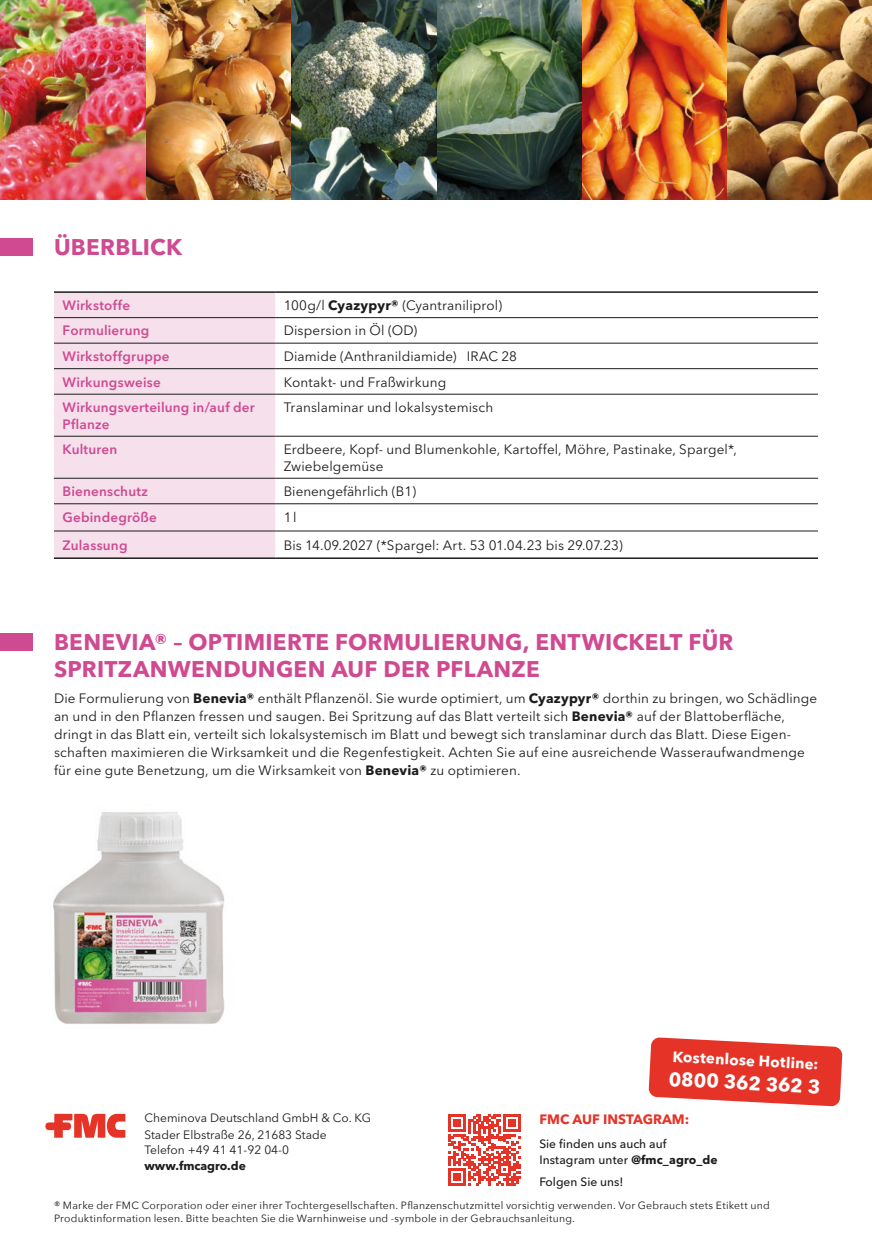
<style>
.page{position:relative;width:872px;height:1242px;background:#fff}
.page>*{position:absolute;margin:0;border:0;box-sizing:border-box;transform-origin:0 0}
.t1{font:700 22.5px/27px "Avenir Next LT Pro";letter-spacing:.015em;color:#cf4a91}
.t2{font:700 19.5px "Avenir Next LT Pro";color:#fff}
.t3{font:700 15px "Avenir Next LT Pro";color:#fff}
.t4{font:13.5px/18px "Avenir Next LT Pro";letter-spacing:.01em;color:#1c1c1b}
.t5{font:600 13.5px/16.5px "Avenir Next LT Pro";letter-spacing:.015em;color:#cf4a91}
.t6{font:700 13.5px "Avenir Next LT Pro";color:#e53328}
.t7{font:12px/16.5px "Avenir Next LT Pro";color:#1c1c1b}
.t8{font:500 12px/16.5px "Avenir Next LT Pro";color:#1c1c1b}
.t9{font:700 12px "Avenir Next LT Pro";color:#1c1c1b}
.t10{font:10.5px/12.6px "Avenir Next";letter-spacing:.02em;color:#1c1c1b}
.s1{font-weight:700}
</style>
<div class="page">
<svg style="left:648px;top:1037px;width:194px;height:69px;background:#e85248"></svg>
<svg style="left:448px;top:1114px;width:73px;height:72px"></svg>
<svg style="left:45px;top:1113px;width:80px;height:24px"></svg>
<img style="left:0;top:0;width:872px;height:200px">
<div style="left:54px;top:293px;width:221px;height:264px;background:#f5e0ec"></div>
<hr style="left:54px;top:317px;width:221px;height:1px;background:#1c1c1b">
<hr style="left:275px;top:317px;width:543px;height:1px;background:#1c1c1b">
<hr style="left:54px;top:343px;width:221px;height:1px;background:#1c1c1b">
<hr style="left:275px;top:343px;width:543px;height:1px;background:#1c1c1b">
<hr style="left:54px;top:368px;width:221px;height:1px;background:#1c1c1b">
<hr style="left:275px;top:368px;width:543px;height:1px;background:#1c1c1b">
<hr style="left:54px;top:394px;width:221px;height:1px;background:#1c1c1b">
<hr style="left:275px;top:394px;width:543px;height:1px;background:#1c1c1b">
<hr style="left:54px;top:436px;width:221px;height:1px;background:#1c1c1b">
<hr style="left:275px;top:436px;width:543px;height:1px;background:#1c1c1b">
<hr style="left:54px;top:478px;width:221px;height:1px;background:#1c1c1b">
<hr style="left:275px;top:478px;width:543px;height:1px;background:#1c1c1b">
<hr style="left:54px;top:503px;width:221px;height:1px;background:#1c1c1b">
<hr style="left:275px;top:503px;width:543px;height:1px;background:#1c1c1b">
<hr style="left:54px;top:530px;width:221px;height:1px;background:#1c1c1b">
<hr style="left:275px;top:530px;width:543px;height:1px;background:#1c1c1b">
<hr style="left:54px;top:291px;width:221px;height:2px;background:#1c1c1b">
<hr style="left:275px;top:291px;width:543px;height:2px;background:#1c1c1b">
<hr style="left:54px;top:557px;width:221px;height:2px;background:#1c1c1b">
<hr style="left:275px;top:557px;width:543px;height:2px;background:#1c1c1b">
<div style="left:0;top:634px;width:33px;height:17px;background:#cf4a91"></div>
<div style="left:0;top:238px;width:33px;height:17px;background:#cf4a91"></div>
<img style="left:53px;top:812px;width:172px;height:212px">
<h1 class="t1" style="left:54px;top:234px;width:129px">ÜBERBLICK</h1>
<p class="t5" style="left:63px;top:297px;width:69px">Wirkstoffe</p>
<p class="t4" style="left:284px;top:296px;width:220px">100g/l <span class="s1">Cyazypyr®</span> (Cyantraniliprol)</p>
<p class="t5" style="left:63px;top:322px;width:88px">Formulierung</p>
<p class="t4" style="left:284px;top:322px;width:135px">Dispersion in Öl (OD)</p>
<p class="t5" style="left:63px;top:348px;width:109px">Wirkstoffgruppe</p>
<p class="t4" style="left:284px;top:347px;width:235px">Diamide (Anthranildiamide) IRAC 28</p>
<p class="t5" style="left:63px;top:373px;width:100px">Wirkungsweise</p>
<p class="t4" style="left:284px;top:373px;width:164px">Kontakt- und Fraßwirkung</p>
<p class="t5" style="left:63px;top:399px;width:194px">Wirkungsverteilung in/auf der<br>Pflanze</p>
<p class="t4" style="left:284px;top:398px;width:211px">Translaminar und lokalsystemisch</p>
<p class="t5" style="left:63px;top:441px;width:56px">Kulturen</p>
<p class="t4" style="left:284px;top:441px;width:455px;line-height:16.5px">Erdbeere, Kopf- und Blumenkohle, Kartoffel, Möhre, Pastinake, Spargel*,<br>Zwiebelgemüse</p>
<p class="t5" style="left:63px;top:483px;width:87px">Bienenschutz</p>
<p class="t4" style="left:284px;top:482px;width:134px">Bienengefährlich (B1)</p>
<p class="t5" style="left:63px;top:509px;width:96px">Gebindegröße</p>
<p class="t4" style="left:284px;top:509px;width:14px">1l</p>
<p class="t5" style="left:63px;top:536px;width:66px">Zulassung</p>
<p class="t4" style="left:284px;top:536px;width:340px">Bis 14.09.2027 (*Spargel: Art. 53 01.04.23 bis 29.07.23)</p>
<h1 class="t1" style="left:54px;top:628px;width:681px">BENEVIA® – OPTIMIERTE FORMULIERUNG, ENTWICKELT FÜR<br>SPRITZANWENDUNGEN AUF DER PFLANZE</h1>
<p class="t4" style="left:54px;top:689px;width:764px">Die Formulierung von <span class="s1">Benevia®</span> enthält Pflanzenöl. Sie wurde optimiert, um <span class="s1">Cyazypyr®</span> dorthin zu bringen, wo Schädlinge an und in den Pflanzen fressen und saugen. Bei Spritzung auf das Blatt verteilt sich <span class="s1">Benevia®</span> auf der Blattoberfläche, dringt in das Blatt ein, verteilt sich lokalsystemisch im Blatt und bewegt sich translaminar durch das Blatt. Diese Eigen&shy;schaften maximieren die Wirksamkeit und die Regenfestigkeit. Achten Sie auf eine ausreichende Wasseraufwandmenge für eine gute Benetzung, um die Wirksamkeit von <span class="s1">Benevia®</span> zu optimieren.</p>
<p class="t7" style="left:144px;top:1109px;width:228px">Cheminova Deutschland GmbH &amp; Co. KG<br>Stader Elbstraße 26, 21683 Stade</p>
<p class="t7" style="left:144px;top:1141px;width:146px">Telefon +49 41 41-92 04-0</p>
<p class="t9" style="left:144px;top:1158px;width:103px">www.fmcagro.de</p>
<p class="t3" style="left:673px;top:1047px;width:147px;rotate:3deg">Kostenlose Hotline:</p>
<h2 class="t2" style="left:669px;top:1066px;width:153px;rotate:3deg">0800 362 362 3</h2>
<p class="t6" style="left:539px;top:1111px;width:151px">FMC AUF INSTAGRAM:</p>
<p class="t8" style="left:539px;top:1135px;width:180px">Sie finden uns auch auf<br>Instagram unter <span class="s1">@fmc_agro_de</span></p>
<p class="t8" style="left:539px;top:1173px;width:86px">Folgen Sie uns!</p>
<p class="t10" style="left:54px;top:1198px;width:717px">® Marke der FMC Corporation oder einer ihrer Tochtergesellschaften. Pflanzenschutzmittel vorsichtig verwenden. Vor Gebrauch stets Etikett und<br>Produktinformation lesen. Bitte beachten Sie die Warnhinweise und -symbole in der Gebrauchsanleitung.</p>
</div>
